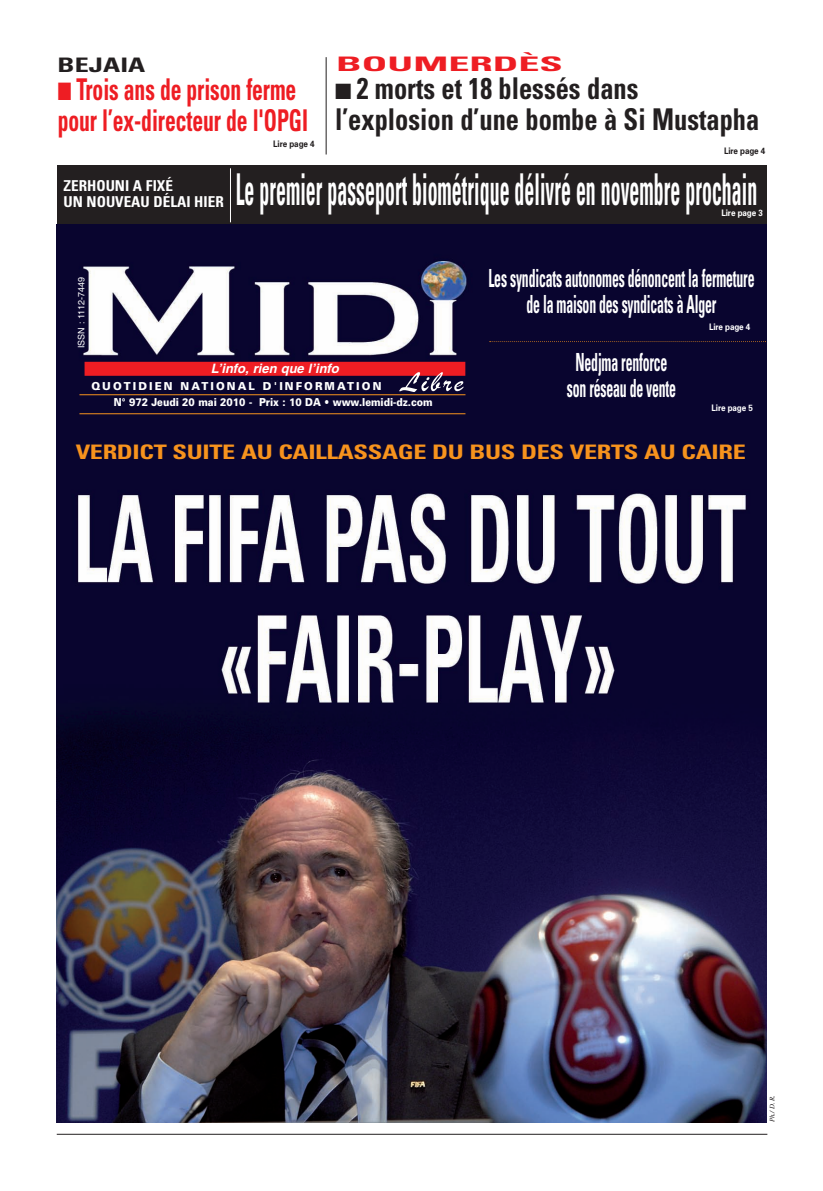
<style>
.page{position:relative;width:823px;height:1191px;background:#fff}
.page>*{position:absolute;margin:0;border:0;box-sizing:border-box;transform-origin:0 0}
.t1{font:700 condensed 43.8px "Univers";letter-spacing:.005em;color:#fff;scale:.45 1}
.t2{font:700 condensed 30px/31px "Univers";color:#231f20;scale:.88 1}
.t3{font:700 condensed 30px/31px "Univers";letter-spacing:-.005em;color:#ee1d23;scale:.72 1}
.t4{font:700 condensed 25px/26px "Univers";letter-spacing:-.015em;color:#fff;text-align:center;scale:.55 1}
.t5{font:700 condensed 20px "Univers";letter-spacing:-.015em;color:#f7931d;scale:1.31 1}
.t6{font:700 condensed 20px "Univers";color:#ee1d23;scale:2.1 1}
.t7{font:700 condensed 20px "Univers";letter-spacing:.005em;color:#231f20;scale:1.4 1}
.t8{font:700 condensed 15px/16px "Univers";color:#fff}
.t9{font:italic 700 13px "Helvetica";color:#fff}
.t10{font:900 11px "Univers";color:#fff;scale:.86 1}
.t11{font:900 11px "Univers";letter-spacing:.2em;color:#fff;scale:.95 1}
.t12{font:700 9px "Univers";letter-spacing:-.015em;color:#fff;scale:.9 1}
.t13{font:700 9px "Univers";letter-spacing:-.015em;color:#231f20;scale:.9 1}
.t14{font:9px "Helvetica";color:#fff}
.t15{font:italic 7px "Times";color:#231f20}
</style>
<div class="page">
<hr style="left:325px;top:57px;width:1px;height:97px;background:#231f20">
<div style="left:57px;top:165px;width:708px;height:59px;background:#231f20"></div>
<hr style="left:230px;top:168px;width:1px;height:54px;background:#fff">
<img style="left:57px;top:224px;width:708px;height:899px">
<hr style="left:57px;top:1133px;width:710px;height:1px;background:#231f20">
<hr style="left:79px;top:413px;width:386px;height:1px;background:#f7931d">
<hr style="left:79px;top:394px;width:386px;height:1px;background:#f7931d">
<div style="left:84px;top:362px;width:381px;height:14px;background:#ee1d23"></div>
<svg style="left:399px;top:372px;width:64px;height:20px"></svg>
<svg style="left:489px;top:341px;width:276px;height:1px"></svg>
<p class="t7" style="left:58px;top:57px;width:64px">BEJAIA</p>
<p class="t3" style="left:58px;top:76px;width:349px">■ Trois ans de prison ferme pour l’ex-directeur de l'OPGI</p>
<p class="t13" style="left:273px;top:141px;width:47px">Lire page 4</p>
<p class="t6" style="left:336px;top:57px;width:109px">BOUMERDÈS</p>
<p class="t2" style="left:335px;top:76px;width:483px">■ 2 morts et 18 blessés dans l’explosion d’une bombe à Si Mustapha</p>
<p class="t13" style="left:723px;top:147px;width:47px">Lire page 4</p>
<p class="t8" style="left:63px;top:179px;width:162px">ZERHOUNI A FIXÉ<br>UN NOUVEAU DÉLAI HIER</p>
<h1 class="t1" style="left:235px;top:173px;width:1159px">Le premier passeport biométrique délivré en novembre prochain</h1>
<p class="t12" style="left:721px;top:210px;width:47px">Lire page 3</p>
<p class="t4" style="left:488px;top:267px;width:485px">Les syndicats autonomes dénoncent la fermeture de la maison des syndicats à Alger</p>
<p class="t4" style="left:566px;top:351px;width:200px">Nedjma renforce son réseau de vente</p>
<p class="t14" style="left:78px;top:348px;width:72px;rotate:-90deg">ISSN : 1112-7449</p>
<p class="t12" style="left:708px;top:323px;width:47px">Lire page 4</p>
<p class="t9" style="left:211px;top:363px;width:129px">L’info, rien que l’info</p>
<p class="t11" style="left:91px;top:382px;width:306px">QUOTIDIEN NATIONAL D'INFORMATION</p>
<p class="t10" style="left:114px;top:398px;width:372px">N° 972 Jeudi 20 mai 2010 - Prix : 10 DA • www.lemidi-dz.com</p>
<p class="t12" style="left:711px;top:405px;width:47px">Lire page 5</p>
<p class="t5" style="left:76px;top:445px;width:512px">VERDICT SUITE AU CAILLASSAGE DU BUS DES VERTS AU CAIRE</p>
<p class="t15" style="left:769px;top:1122px;width:29px;rotate:-90deg">Ph./ D. R.</p>
</div>
